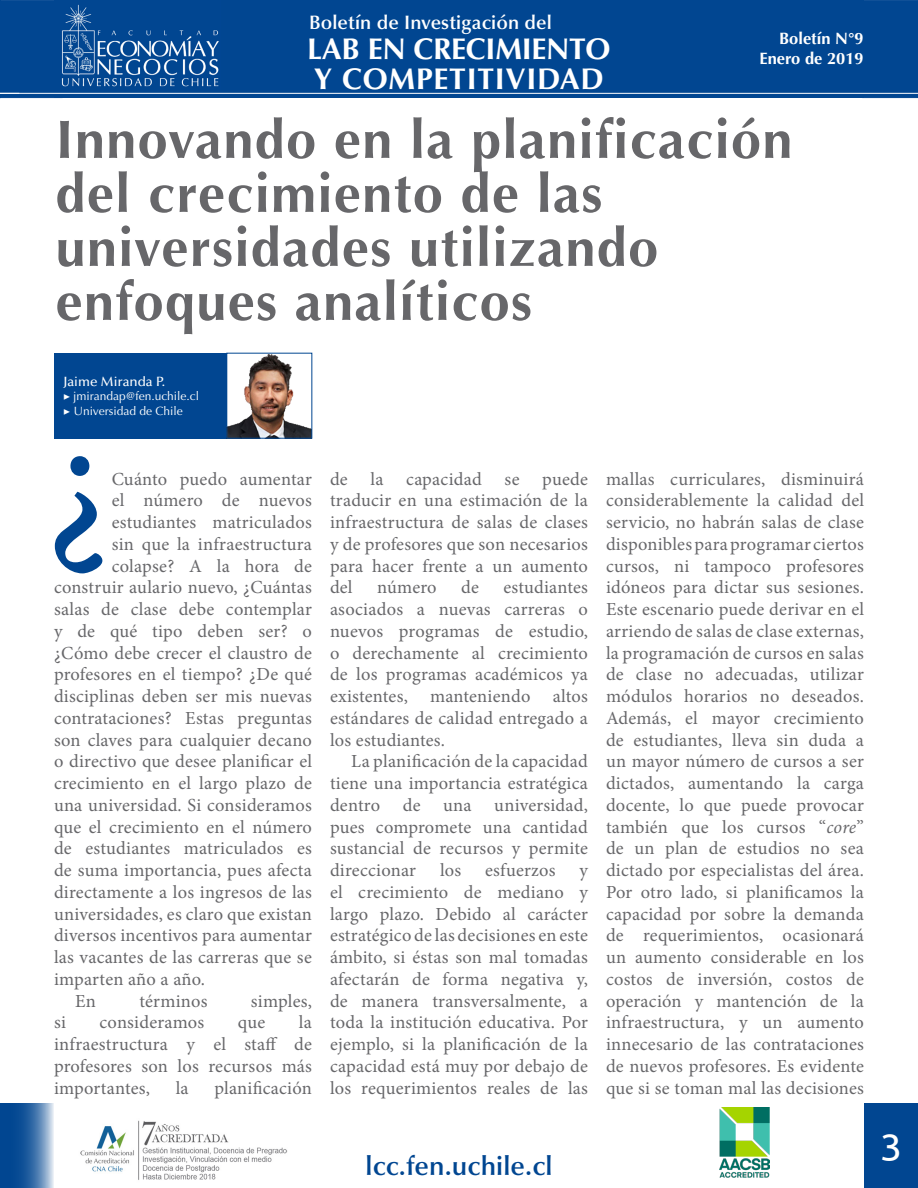
<style>
.page{position:relative;width:918px;height:1188px;background:#fff}
.page>*{position:absolute;margin:0;border:0;box-sizing:border-box;transform-origin:0 0}
.t1{font:173.4px "Minion Pro";color:#014691}
.t2{font:700 54px/54px "Optima LT Std";letter-spacing:.025em;color:#67676a}
.t3{font:39px "Ubuntu";color:#fff}
.t4{font:700 30px/30px "Optima LT Std";letter-spacing:-.01em;color:#fff}
.t5{font:600 27px "Optima LT Std";letter-spacing:.005em;color:#014691}
.t6{font:600 19.5px "Optima LT Std";letter-spacing:.005em;color:#fff}
.t7{font:18.45px/21.8px "Minion Pro";letter-spacing:.015em;color:#67676a;text-align:justify}
.t8{font:700 16.5px/19.8px "Optima LT Std";color:#fff;text-align:right}
.t9{font:500 13.5px "Optima LT Std";color:#fff}
.t10{font:12px "Optima LT Std";color:#fff}
.s1{font-family:"Minion Pro"}
.s2{font-style:italic}
</style>
<div class="page">
<div style="left:863px;top:0;width:55px;height:98px;background:#014691;border:1px solid #014691"></div>
<div style="left:864px;top:1103px;width:54px;height:85px;background:#014691"></div>
<div style="left:54px;top:0;width:810px;height:98px;background:#014691"></div>
<svg style="left:0;top:1103px;width:54px;height:85px;background:#3a70a9"></svg>
<img style="left:62px;top:4px;width:157px;height:83px">
<div style="left:0;top:0;width:62px;height:98px;background:#014691"></div>
<hr style="left:0;top:93px;width:918px;height:1px;background:#fff">
<img style="left:719px;top:1108px;width:51px;height:70px">
<img style="left:80px;top:1120px;width:208px;height:60px">
<div style="left:55px;top:353px;width:172px;height:85px;background:#014691"></div>
<img style="left:228px;top:355px;width:82px;height:82px">
<div style="left:226px;top:353px;width:86px;height:86px;border:1px solid #014691"></div>
<p class="t6" style="left:309px;top:11px;width:244px">Boletín de Investigación del</p>
<h3 class="t4" style="left:307px;top:34px;width:305px">LAB EN CRECIMIENTO<br>Y COMPETITIVIDAD</h3>
<p class="t8" style="left:760px;top:29px;width:106px">Boletín N°9<br>Enero de 2019</p>
<p class="t2" style="left:56px;top:113px;width:738px">Innovando en la planificación del crecimiento de las universidades utilizando enfoques analíticos</p>
<p class="t9" style="left:63px;top:374px;width:104px">Jaime Miranda P.</p>
<p class="t10" style="left:63px;top:389px;width:137px"><span class="s1">▶</span> jmirandap@fen.uchile.cl</p>
<p class="t10" style="left:63px;top:404px;width:121px"><span class="s1">▶</span> Universidad de Chile</p>
<p class="t1" style="left:47px;top:400px;width:67px">¿</p>
<p class="t7" style="left:112px;top:468px;width:202px">Cuánto puedo aumentar</p>
<p class="t7" style="left:112px;top:490px;width:202px">el número de nuevos</p>
<p class="t7" style="left:112px;top:511px;width:202px">estudiantes matriculados</p>
<p class="t7" style="left:112px;top:533px;width:202px">sin que la infraestructura</p>
<p class="t7" style="left:112px;top:555px;width:202px">colapse? A la hora de</p>
<p class="t7" style="left:54px;top:577px;width:259px">construir aulario nuevo, ¿Cuántas</p>
<p class="t7" style="left:54px;top:598px;width:259px">salas de clase debe contemplar</p>
<p class="t7" style="left:54px;top:620px;width:259px">y de qué tipo deben ser? o</p>
<p class="t7" style="left:54px;top:642px;width:259px">¿Cómo debe crecer el claustro de</p>
<p class="t7" style="left:54px;top:664px;width:259px">profesores en el tiempo? ¿De qué</p>
<p class="t7" style="left:54px;top:685px;width:259px">disciplinas deben ser mis nuevas</p>
<p class="t7" style="left:54px;top:707px;width:259px">contrataciones? Estas preguntas</p>
<p class="t7" style="left:54px;top:729px;width:260px">son claves para cualquier decano</p>
<p class="t7" style="left:54px;top:751px;width:260px">o directivo que desee planificar el</p>
<p class="t7" style="left:54px;top:772px;width:259px">crecimiento en el largo plazo de</p>
<p class="t7" style="left:54px;top:794px;width:259px">una universidad. Si consideramos</p>
<p class="t7" style="left:54px;top:816px;width:259px">que el crecimiento en el número</p>
<p class="t7" style="left:54px;top:838px;width:259px">de estudiantes matriculados es</p>
<p class="t7" style="left:54px;top:859px;width:260px">de suma importancia, pues afecta</p>
<p class="t7" style="left:54px;top:881px;width:260px">directamente a los ingresos de las</p>
<p class="t7" style="left:54px;top:903px;width:259px">universidades, es claro que existan</p>
<p class="t7" style="left:54px;top:925px;width:259px">diversos incentivos para aumentar</p>
<p class="t7" style="left:54px;top:946px;width:259px">las vacantes de las carreras que se</p>
<p class="t7" style="left:54px;top:968px;width:153px">imparten año a año.</p>
<p class="t7" style="left:75px;top:990px;width:22px">En</p>
<p class="t7" style="left:139px;top:990px;width:70px">términos</p>
<p class="t7" style="left:251px;top:990px;width:63px">simples,</p>
<p class="t7" style="left:54px;top:1012px;width:13px">si</p>
<p class="t7" style="left:100px;top:1012px;width:106px">consideramos</p>
<p class="t7" style="left:238px;top:1012px;width:29px">que</p>
<p class="t7" style="left:54px;top:1012px;width:260px;text-indent:245px">la infraestructura y el staff de profesores son los recursos más importantes,</p>
<p class="t7" style="left:176px;top:1077px;width:15px">la</p>
<p class="t7" style="left:214px;top:1077px;width:99px">planificación</p>
<p class="t7" style="left:330px;top:468px;width:260px">de la capacidad se puede traducir en una estimación de la infraestructura de salas de clases y de profesores que son necesarios para hacer frente a un aumento del</p>
<p class="t7" style="left:330px;top:577px;width:260px;text-indent:173px">estudiantes asociados a nuevas carreras o nuevos programas de estudio, o derechamente al crecimiento de los programas académicos ya existentes, manteniendo altos estándares de calidad entregado a los estudiantes.</p>
<p class="t7" style="left:330px;top:751px;width:260px;text-indent:21px">La planificación de la capacidad tiene una importancia estratégica dentro de una universidad, pues compromete una cantidad sustancial de recursos y permite direccionar</p>
<p class="t7" style="left:377px;top:577px;width:61px">número</p>
<p class="t7" style="left:461px;top:577px;width:19px">de</p>
<p class="t7" style="left:440px;top:859px;width:23px">los</p>
<p class="t7" style="left:485px;top:859px;width:72px">esfuerzos</p>
<p class="t7" style="left:330px;top:859px;width:260px;text-indent:250px">y el crecimiento de mediano y largo plazo. Debido al carácter estratégico de las decisiones en este ámbito, si éstas son mal tomadas afectarán de forma negativa y, de manera transversalmente, a toda la institución educativa. Por ejemplo, si la planificación de la capacidad está muy por debajo de los requerimientos reales de las</p>
<p class="t7" style="left:606px;top:468px;width:260px">mallas curriculares, disminuirá considerablemente la calidad del servicio, no habrán salas de clase disponibles para programar ciertos cursos, ni tampoco profesores idóneos para dictar sus sesiones.<br>Este escenario puede derivar en el arriendo de salas de clase externas, la programación de cursos en salas de clase no adecuadas, utilizar módulos horarios no deseados.<br>Además, el mayor crecimiento de estudiantes, lleva sin duda a un mayor número de cursos a ser dictados, aumentando la carga docente, lo que puede provocar también que los cursos “<span class="s2">core</span>” de un plan de estudios no sea dictado por especialistas del área.<br>Por otro lado, si planificamos la capacidad por sobre la demanda de requerimientos, ocasionará un aumento considerable en los costos de inversión, costos de operación y mantención de la infraestructura, y un aumento innecesario de las contrataciones de nuevos profesores. Es evidente que si se toman mal las decisiones</p>
<h3 class="t5" style="left:366px;top:1151px;width:188px">lcc.fen.uchile.cl</h3>
<h3 class="t3" style="left:880px;top:1123px;width:23px">3</h3>
</div>
